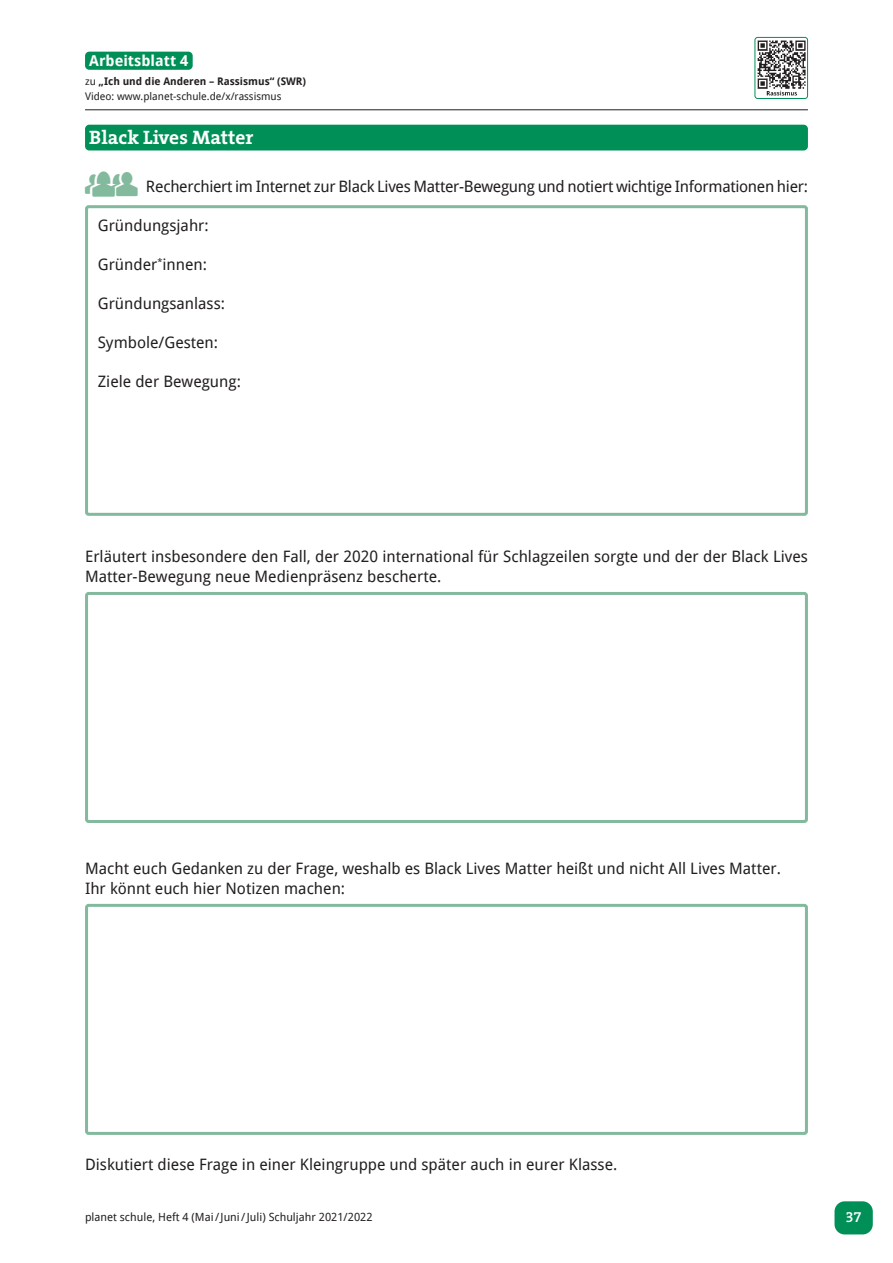
<style>
.page{position:relative;width:893px;height:1263px;background:#fff}
.page>*{position:absolute;margin:0;border:0;box-sizing:border-box;transform-origin:0 0}
.t1{font:700 19.5px "The Serif B7";color:#fff}
.t2{font:15.75px/19.5px "Droid Sans";color:#231f20}
.t3{font:15.75px "Droid Sans";letter-spacing:-.02em;color:#231f20}
.t4{font:700 15px "Droid Sans";color:#fff}
.t5{font:600 15px "The Serif B6";color:#fff}
.t6{font:11.25px "Droid Sans";color:#231f20}
.t7{font:10.5px/14.2px "Droid Sans";color:#231f20}
.s1{font-weight:700}
</style>
<div class="page">
<hr style="left:85px;top:109px;width:723px;height:1px;background:#231f20">
<div style="left:834px;top:1201px;width:39px;height:33px;background:#009057;border-radius:10px"></div>
<div style="left:85px;top:125px;width:723px;height:25px;background:#009057;border-radius:4px"></div>
<div style="left:85px;top:52px;width:108px;height:18px;background:#009057;border-radius:4px"></div>
<img style="left:755px;top:37px;width:51px;height:59px">
<div style="left:755px;top:37px;width:53px;height:62px;border:1px solid #009057;border-radius:3px"></div>
<div style="left:85px;top:205px;width:723px;height:311px;border:3px solid #83ba9d;border-radius:2px"></div>
<div style="left:85px;top:592px;width:723px;height:231px;border:3px solid #83ba9d;border-radius:2px"></div>
<div style="left:85px;top:904px;width:723px;height:231px;border:3px solid #83ba9d;border-radius:2px"></div>
<p class="t4" style="left:89px;top:52px;width:101px">Arbeitsblatt 4</p>
<p class="t7" style="left:85px;top:75px;width:223px">zu <span class="s1">„Ich und die Anderen – Rassismus“ (SWR)<br></span>Video: www.planet-schule.de/x/rassismus</p>
<p class="t1" style="left:89px;top:127px;width:166px">Black Lives Matter</p>
<p class="t3" style="left:146px;top:177px;width:663px">Recherchiert im Internet zur Black Lives Matter-Bewegung und notiert wichtige Informationen hier:</p>
<p class="t2" style="left:98px;top:216px;width:112px">Gründungsjahr:</p>
<p class="t2" style="left:98px;top:255px;width:111px">Gründer<sup>*</sup>innen:</p>
<p class="t2" style="left:98px;top:294px;width:129px">Gründungsanlass:</p>
<p class="t2" style="left:98px;top:333px;width:122px">Symbole/Gesten:</p>
<p class="t2" style="left:98px;top:372px;width:145px">Ziele der Bewegung:</p>
<p class="t2" style="left:85px;top:547px;width:724px">Erläutert insbesondere den Fall, der 2020 international für Schlagzeilen sorgte und der der Black Lives<br>Matter-Bewegung neue Medienpräsenz bescherte.</p>
<p class="t2" style="left:85px;top:859px;width:697px">Macht euch Gedanken zu der Frage, weshalb es Black Lives Matter heißt und nicht All Lives Matter.<br>Ihr könnt euch hier Notizen machen:</p>
<p class="t2" style="left:85px;top:1155px;width:534px">Diskutiert diese Frage in einer Kleingruppe und später auch in eurer Klasse.</p>
<p class="t6" style="left:85px;top:1211px;width:289px">planet schule, Heft 4 (Mai/Juni/Juli) Schuljahr 2021/2022</p>
<p class="t5" style="left:845px;top:1208px;width:18px">37</p>
</div>
